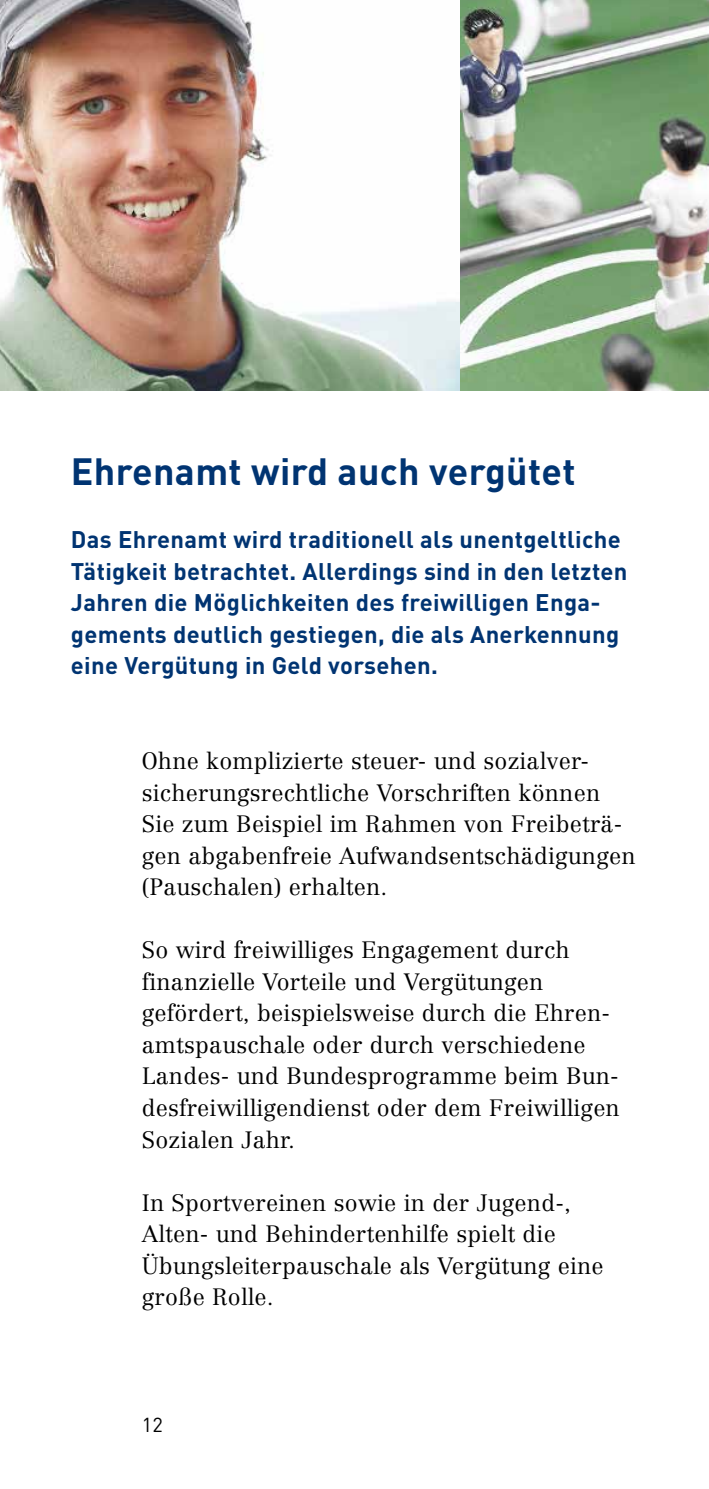
<style>
.page{position:relative;width:709px;height:1489px;background:#fff}
.page>*{position:absolute;margin:0;border:0;box-sizing:border-box;transform-origin:0 0}
.t1{font:700 37.5px "DIN Pro";letter-spacing:.01em;color:#003472}
.t2{font:700 23.75px/31.5px "DIN Pro";letter-spacing:.015em;color:#003472}
.t3{font:300 23.25px/31.5px "Centennial LT Pro";letter-spacing:.01em;color:#000}
.t4{font:20px "DIN Pro";color:#000}
</style>
<div class="page">
<img style="left:0;top:0;width:709px;height:390px">
<h2 class="t1" style="left:71px;top:440px;width:506px">Ehrenamt wird auch vergütet</h2>
<p class="t2" style="left:71px;top:521px;width:558px">Das Ehrenamt wird traditionell als unentgeltliche Tätigkeit betrachtet. Allerdings sind in den letzten Jahren die Möglichkeiten des freiwilligen Enga&shy;gements deutlich gestiegen, die als Anerkennung eine Vergütung in Geld vorsehen.</p>
<p class="t3" style="left:142px;top:745px;width:495px">Ohne komplizierte steuer- und sozialver&shy;sicherungsrechtliche Vorschriften können Sie zum Beispiel im Rahmen von Freibeträ&shy;gen abgabenfreie Aufwandsentschädigungen (Pauschalen) erhalten.</p>
<p class="t3" style="left:142px;top:934px;width:479px">So wird freiwilliges Engagement durch finanzielle Vorteile und Vergütungen gefördert, beispielsweise durch die Ehren&shy;amtspauschale oder durch verschiedene Landes- und Bundesprogramme beim Bun&shy;desfreiwilligendienst oder dem Freiwilligen Sozialen Jahr.</p>
<p class="t3" style="left:142px;top:1186px;width:463px">In Sportvereinen sowie in der Jugend-, Alten- und Behindertenhilfe spielt die Übungsleiterpauschale als Vergütung eine große Rolle.</p>
<p class="t4" style="left:142px;top:1408px;width:23px">12</p>
</div>
